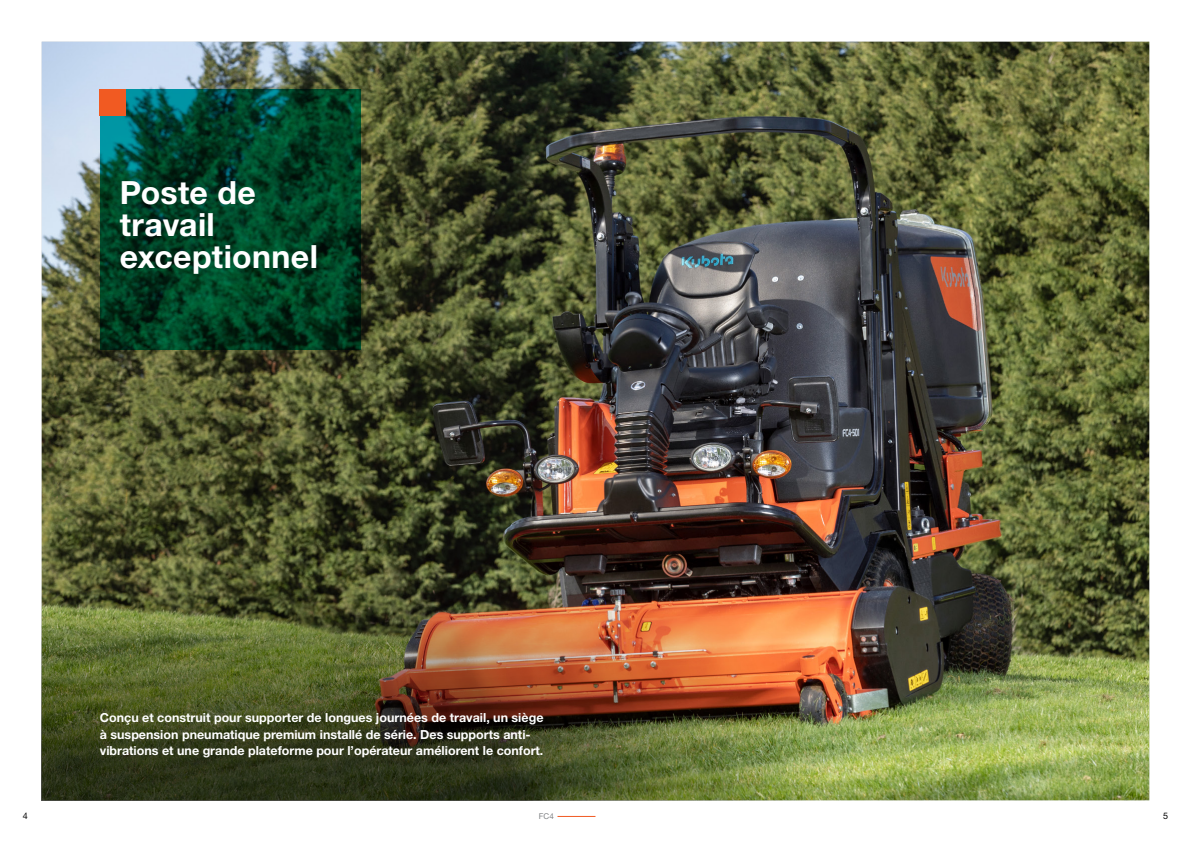
<style>
.page{position:relative;width:1191px;height:842px;background:#fff}
.page>*{position:absolute;margin:0;border:0;box-sizing:border-box;transform-origin:0 0}
.t1{font:700 32px/32px "Helvetica Neue LT Pro";letter-spacing:.01em;color:#fff}
.t2{font:700 12.5px/16px "Helvetica Neue LT Pro";color:#fff}
.t3{font:9px "Helvetica Neue LT Pro";color:#000}
.t4{font:8px "Helvetica Neue LT Pro";color:#808285}
</style>
<div class="page">
<hr style="left:557px;top:816px;width:38px;height:1px;background:#f15a22">
<img style="left:42px;top:42px;width:1107px;height:541px">
<img style="left:42px;top:583px;width:1107px;height:217px">
<svg style="left:100px;top:89px;width:261px;height:261px;background:#004129"></svg>
<div style="left:100px;top:89px;width:26px;height:26px;background:#f15a22"></div>
<h1 class="t1" style="left:120px;top:176px;width:200px">Poste de travail exceptionnel</h1>
<p class="t2" style="left:100px;top:710px;width:445px">Conçu et construit pour supporter de longues journées de travail, un siège à suspension pneumatique premium installé de série. Des supports anti&shy;vibrations et une grande plateforme pour l’opérateur améliorent le confort.</p>
<p class="t3" style="left:23px;top:810px;width:7px">4</p>
<p class="t4" style="left:539px;top:811px;width:16px">FC4</p>
<p class="t3" style="left:1163px;top:810px;width:7px">5</p>
</div>
